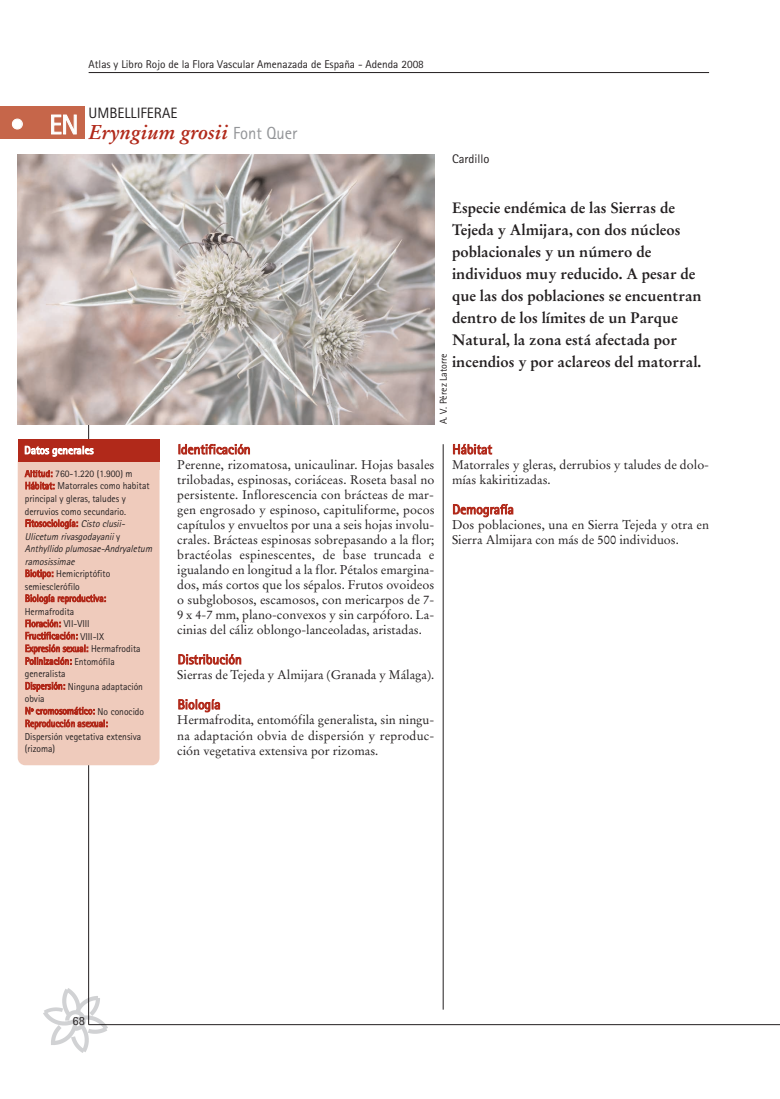
<style>
.page{position:relative;width:780px;height:1099px;background:#fff}
.page>*{position:absolute;margin:0;border:0;box-sizing:border-box;transform-origin:0 0}
.t1{font:27.5px "Rotis Sans Serif";color:#fff}
.t2{font:italic 700 20px "Stempel Garamond";color:#b1291a}
.t3{font:700 15px/21.9px "Stempel Garamond";color:#231f20}
.t4{font:15px "Rotis Sans Serif";color:#231f20}
.t5{font:13.75px "Rotis Sans Serif";color:#b1291a}
.t6{font:12.5px/15px "Stempel Garamond";color:#231f20;text-align:justify}
.t7{font:12.5px "Rotis Sans Serif";color:#231f20}
.t8{font:11.25px "Rotis Sans Serif";color:#231f20}
.t9{font:11.25px "Rotis Sans Serif";color:#fff}
.t10{font:10px/12.5px "Rotis Sans Serif";color:#231f20;scale:.95 1}
.t11{font:10px/12.5px "Rotis Sans Serif";color:#b1291a;scale:.95 1}
.t12{font:10px "Rotis Sans Serif";color:#231f20}
.s1{font-family:"Rotis Sans Serif";font-weight:400;font-style:normal;font-size:17.5px;color:#939598}
.s2{color:#b1291a}
.s3{font-style:italic}
.s4{color:#231f20}
</style>
<div class="page">
<img style="left:44px;top:988px;width:64px;height:64px">
<hr style="left:89px;top:1024px;width:691px;height:1px;background:#231f20">
<hr style="left:88px;top:169px;width:1px;height:855px;background:#231f20">
<hr style="left:89px;top:72px;width:620px;height:1px;background:#231f20">
<div style="left:0;top:107px;width:85px;height:32px;background:#c6664a"></div>
<div style="left:18px;top:454px;width:141px;height:311px;background:#efcbbc;border-radius:8px"></div>
<img style="left:18px;top:154px;width:416px;height:270px">
<div style="left:18px;top:439px;width:141px;height:24px;background:#b1291a"></div>
<div style="left:18px;top:462px;width:141px;height:7px;background:#efcbbc"></div>
<hr style="left:443px;top:444px;width:1px;height:565px;background:#231f20">
<p class="t8" style="left:89px;top:60px;width:337px">Atlas y Libro Rojo de la Flora Vascular Amenazada de España - Adenda 2008</p>
<h1 class="t1" style="left:11px;top:115px;width:70px">• EN</h1>
<p class="t4" style="left:89px;top:108px;width:90px">UMBELLIFERAE</p>
<h2 class="t2" style="left:89px;top:123px;width:210px">Eryngium grosii <span class="s1">Font Quer</span></h2>
<p class="t7" style="left:452px;top:154px;width:39px">Cardillo</p>
<p class="t3" style="left:452px;top:198px;width:251px">Especie endémica de las Sierras de Tejeda y Almijara, con dos núcleos poblacionales y un número de individuos muy reducido. A pesar de que las dos poblaciones se encuentran dentro de los límites de un Parque Natural, la zona está afectada por incendios y por aclareos del matorral.</p>
<p class="t12" style="left:440px;top:424px;width:73px;rotate:-90deg">A. V. Pérez Latorre</p>
<p class="t9" style="left:24px;top:446px;width:71px">Datos generales</p>
<p class="t10" style="left:25px;top:468px;width:137px"><span class="s2">Altitud:</span> 760-1.220 (1.900) m<br><span class="s2">Hábitat:</span> Matorrales como habitat principal y gleras, taludes y derruvios como secundario.<br><span class="s2">Fitosociología:</span> <span class="s3">Cisto clusii-<br>Ulicetum rivasgodayanii</span> y<br><span class="s3">Anthyllido plumosae-Andryaletum ramosissimae<br></span><span class="s2">Biotipo:</span> Hemicriptófito semiesclerófilo</p>
<p class="t11" style="left:25px;top:593px;width:87px">Biología reproductiva:</p>
<p class="t11" style="left:25px;top:606px;width:127px"><span class="s4">Hermafrodita<br></span>Floración: <span class="s4">VII-VIII<br></span>Fructificación: <span class="s4">VIII-IX<br></span>Expresión sexual: <span class="s4">Hermafrodita<br></span>Polinización: <span class="s4">Entomófila generalista<br></span>Dispersión: <span class="s4">Ninguna adaptación obvia<br></span>Nº cromosomático: <span class="s4">No conocido<br></span>Reproducción asexual:</p>
<p class="t10" style="left:25px;top:731px;width:124px">Dispersión vegetativa extensiva (rizoma)</p>
<p class="t5" style="left:178px;top:444px;width:74px">Identificación</p>
<p class="t6" style="left:177px;top:458px;width:259px">Perenne, rizomatosa, unicaulinar. Hojas basales trilobadas, espinosas, coriáceas. Roseta basal no persistente. Inflorescencia con brácteas de mar&shy;gen engrosado y espinoso, capituliforme, pocos capítulos y envueltos por una a seis hojas involu&shy;crales. Brácteas espinosas sobrepasando a la flor; bractéolas espinescentes, de base truncada e igualando en longitud a la flor. Pétalos emargina&shy;dos, más cortos que los sépalos. Frutos ovoideos o subglobosos, escamosos, con mericarpos de 7- 9 x 4-7 mm, plano-convexos y sin carpóforo. La&shy;cinias del cáliz oblongo-lanceoladas, aristadas.</p>
<p class="t5" style="left:178px;top:654px;width:66px">Distribución</p>
<p class="t6" style="left:177px;top:668px;width:258px">Sierras de Tejeda y Almijara (Granada y Málaga).</p>
<p class="t5" style="left:178px;top:699px;width:44px">Biología</p>
<p class="t6" style="left:177px;top:713px;width:258px">Hermafrodita, entomófila generalista, sin ningu&shy;na adaptación obvia de dispersión y reproduc&shy;ción vegetativa extensiva por rizomas.</p>
<p class="t5" style="left:452px;top:444px;width:41px">Hábitat</p>
<p class="t6" style="left:452px;top:458px;width:258px">Matorrales y gleras, derrubios y taludes de dolo&shy;mías kakiritizadas.</p>
<p class="t5" style="left:452px;top:504px;width:63px">Demografía</p>
<p class="t6" style="left:452px;top:518px;width:259px">Dos poblaciones, una en Sierra Tejeda y otra en<br>Sierra Almijara con más de 500 individuos.</p>
<p class="t7" style="left:73px;top:1015px;width:14px">68</p>
</div>
